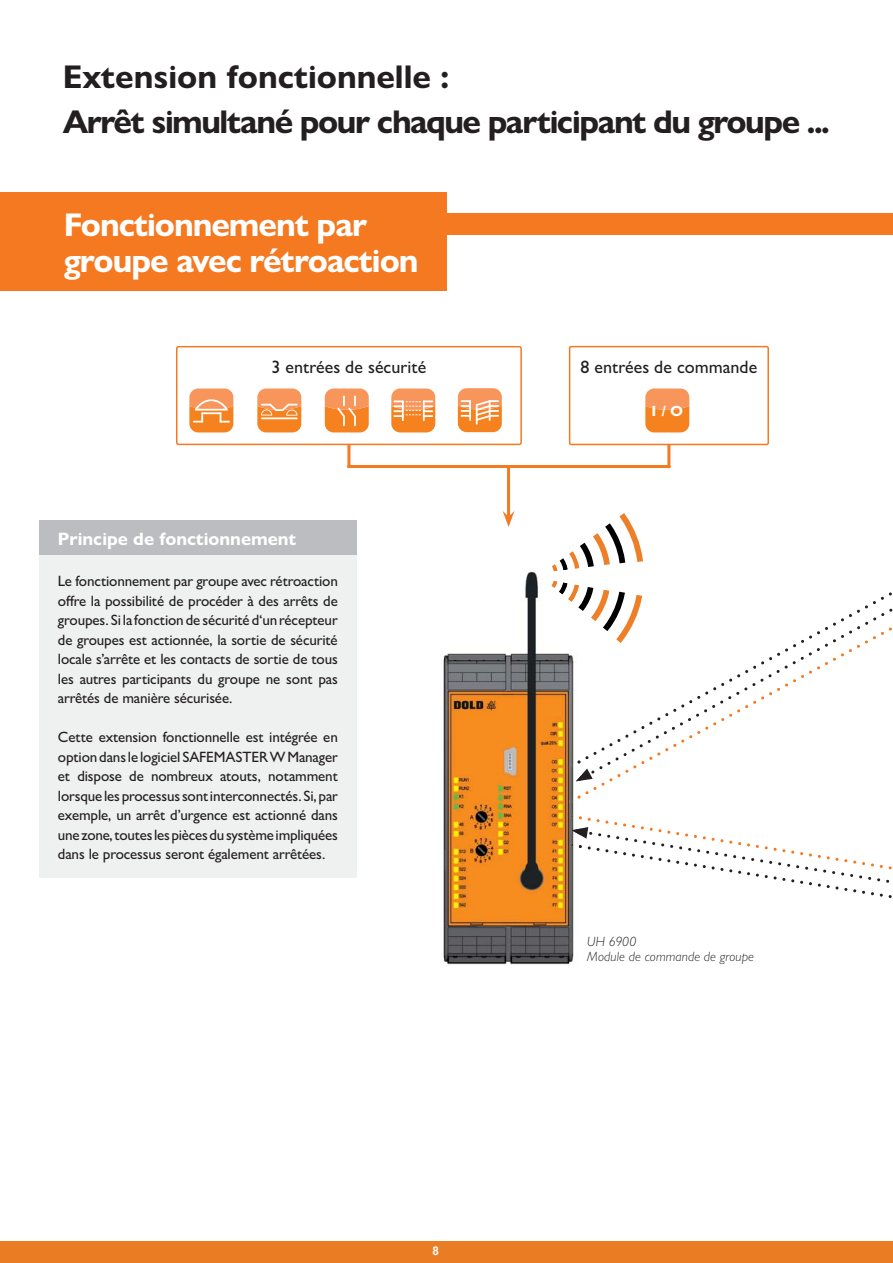
<style>
.page{position:relative;width:893px;height:1263px;background:#fff}
.page>*{position:absolute;margin:0;border:0;box-sizing:border-box;transform-origin:0 0}
.t1{font:700 33px/45px "Gill Sans Nova";letter-spacing:-.045em;color:#231f20}
.t2{font:700 33px/36px "Gill Sans Nova";letter-spacing:-.03em;color:#fff}
.t3{font:500 18px "Gill Sans Nova";color:#231f20}
.t4{font:700 18px "Gill Sans Nova";color:#fff}
.t5{font:500 15px/19.5px "Gill Sans Nova";letter-spacing:-.01em;color:#231f20;text-align:justify}
.t6{font:700 14.85px "Gill Sans Std";color:#fff}
.t7{font:italic 300 13.5px/15px "Gill Sans Nova";letter-spacing:.01em;color:#231f20}
.t8{font:700 12px "Arial";color:#fff}
</style>
<div class="page">
<div style="left:0;top:1242px;width:893px;height:21px;background:#ea7d24"></div>
<div style="left:0;top:213px;width:893px;height:22px;background:#f47920"></div>
<hr style="left:347px;top:465px;width:323px;height:3px;background:#f47920">
<hr style="left:667px;top:445px;width:3px;height:23px;background:#f47920">
<hr style="left:347px;top:445px;width:3px;height:23px;background:#f47920">
<hr style="left:507px;top:465px;width:3px;height:52px;background:#f47920">
<svg style="left:503px;top:511px;width:11px;height:16px"></svg>
<svg style="left:593px;top:592px;width:300px;height:184px"></svg>
<img style="left:443px;top:571px;width:137px;height:394px">
<svg style="left:552px;top:513px;width:91px;height:58px"></svg>
<svg style="left:551px;top:581px;width:91px;height:62px"></svg>
<svg style="left:569px;top:796px;width:12px;height:7px"></svg>
<svg style="left:569px;top:760px;width:24px;height:21px"></svg>
<svg style="left:570px;top:815px;width:322px;height:150px"></svg>
<div style="left:0;top:193px;width:446px;height:98px;background:#f47920"></div>
<div style="left:39px;top:520px;width:318px;height:36px;background:#bbbdc0"></div>
<div style="left:39px;top:555px;width:318px;height:323px;background:#eff0f0"></div>
<div style="left:569px;top:346px;width:200px;height:99px;border:2px solid #f47920;border-radius:2px"></div>
<svg style="left:645px;top:389px;width:44px;height:43px"></svg>
<div style="left:176px;top:346px;width:346px;height:99px;border:2px solid #f47920;border-radius:2px"></div>
<svg style="left:391px;top:389px;width:44px;height:43px"></svg>
<hr style="left:402px;top:401px;width:2px;height:20px;background:#fff">
<svg style="left:189px;top:389px;width:44px;height:43px"></svg>
<svg style="left:257px;top:389px;width:44px;height:43px"></svg>
<svg style="left:325px;top:389px;width:44px;height:43px"></svg>
<svg style="left:458px;top:388px;width:44px;height:44px"></svg>
<hr style="left:476px;top:404px;width:2px;height:21px;background:#fff">
<h1 class="t1" style="left:63px;top:58px;width:769px">Extension fonctionnelle :<br>Arrêt simultané pour chaque participant du groupe ...</h1>
<h1 class="t2" style="left:64px;top:211px;width:356px">Fonctionnement par groupe avec rétroaction</h1>
<p class="t3" style="left:272px;top:361px;width:156px">3 entrées de sécurité</p>
<p class="t4" style="left:58px;top:532px;width:240px">Principe de fonctionnement</p>
<p class="t5" style="left:58px;top:573px;width:281px">Le fonctionnement par groupe avec rétroaction offre la possibilité de procéder à des arrêts de groupes. Si la fonction de sécurité d‘un récepteur de groupes est actionnée, la sortie de sécurité locale s’arrête et les contacts de sortie de tous les autres participants du groupe ne sont pas arrêtés de manière sécurisée.</p>
<p class="t5" style="left:58px;top:729px;width:281px">Cette extension fonctionnelle est intégrée en option dans le logiciel SAFEMASTER W Manager et dispose de nombreux atouts, notamment lorsque les processus sont interconnectés. Si, par exemple, un arrêt d’urgence est actionné dans une zone, toutes les pièces du système impliquées dans le processus seront également arrêtées.</p>
<p class="t8" style="left:433px;top:1244px;width:8px">8</p>
<p class="t3" style="left:580px;top:361px;width:178px">8 entrées de commande</p>
<p class="t6" style="left:651px;top:402px;width:33px">I / O</p>
<p class="t7" style="left:587px;top:936px;width:168px">UH 6900<br>Module de commande de groupe</p>
</div>
